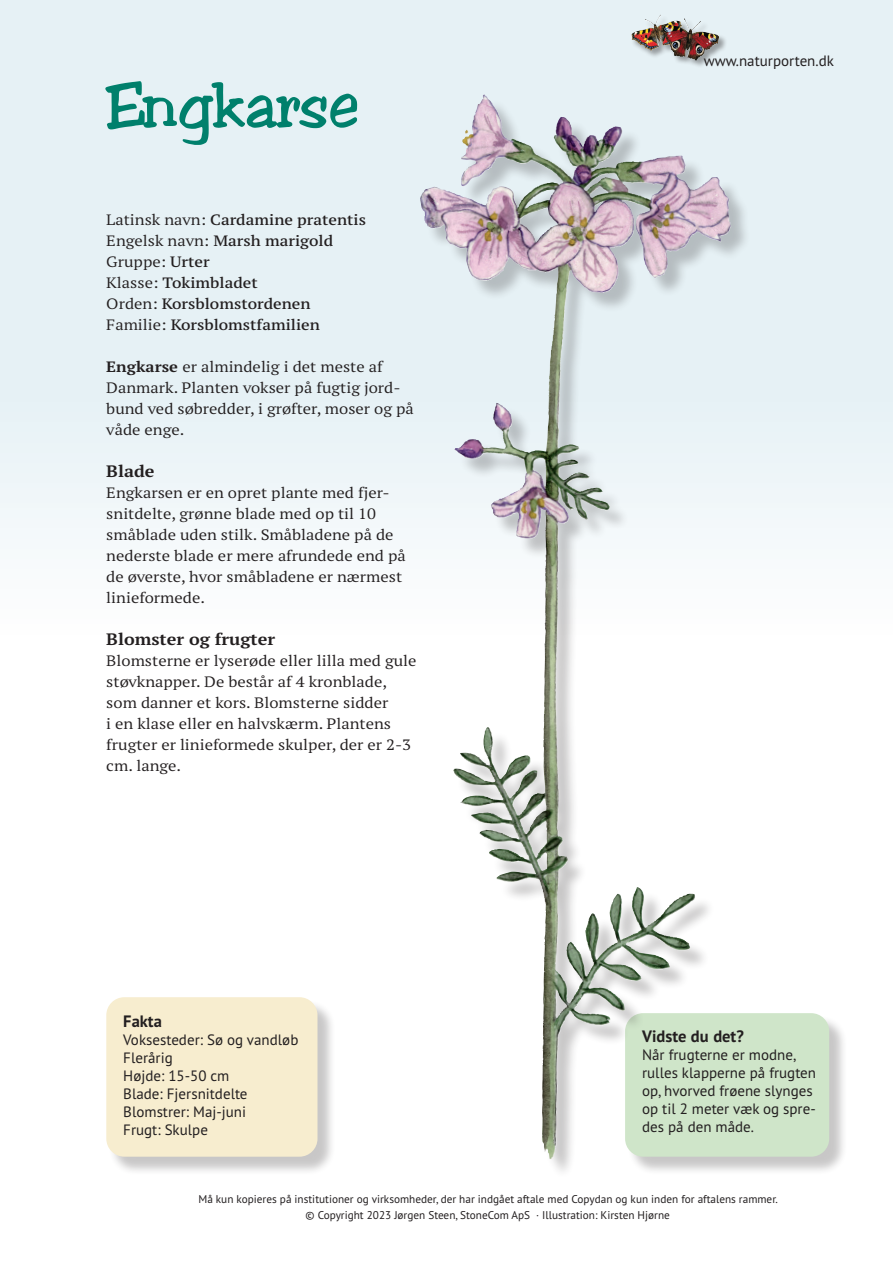
<style>
.page{position:relative;width:893px;height:1263px;background:#fff}
.page>*{position:absolute;margin:0;border:0;box-sizing:border-box;transform-origin:0 0}
.overskrift_1{font:60px "Toledo";color:#00806c}
.overskrift_grundtekst{font:700 expanded 16.5px "PT Serif Pro";color:#231f20}
.overskrift_fakta_og_vidste_du{font:700 16.5px "PT Sans Pro";color:#231f20}
.grundtekst{font:expanded 15px/21px "PT Serif Pro";color:#231f20}
.fakta{font:15px/18px "PT Sans Pro";color:#231f20}
.grundtekst-2{font:600 expanded 15px "PT Serif Pro";color:#231f20}
.t1{font:11.25px/16.5px "PT Sans Pro";color:#231f20;text-align:center}
.s1{font-weight:400}
.s2{font-weight:600}
.s3{font-weight:700}
</style>
<div class="page">
<div style="left:0;top:0;width:893px;height:1263px;background:linear-gradient(to right,#f3f9fa,#f3f9fa)"></div>
<div style="left:632px;top:15px;width:96px;height:54px;background:#231f20;opacity:.4"></div>
<img style="left:631px;top:15px;width:58px;height:42px">
<div style="left:109px;top:999px;width:227px;height:176px;background:#231f20;opacity:.25"></div>
<div style="left:106px;top:997px;width:211px;height:160px;background:#f7edcf;border-radius:18px"></div>
<div style="left:627px;top:1015px;width:221px;height:161px;background:#231f20;opacity:.25"></div>
<div style="left:625px;top:1013px;width:204px;height:144px;background:#cfe5c9;border-radius:18px"></div>
<div style="left:423px;top:98px;width:328px;height:1081px;background:#231f20;opacity:.25"></div>
<img style="left:461px;top:95px;width:59px;height:92px">
<p class="overskrift_1" style="left:106px;top:68px;width:254px">Engkarse</p>
<p class="grundtekst-2" style="left:106px;top:209px;width:261px"><span class="s1">Latinsk navn:</span> Cardamine pratentis</p>
<p class="grundtekst-2" style="left:106px;top:230px;width:228px"><span class="s1">Engelsk navn:</span> Marsh marigold</p>
<p class="grundtekst" style="left:106px;top:250px;width:105px">Gruppe: <span class="s2">Urter</span></p>
<p class="grundtekst-2" style="left:106px;top:272px;width:153px"><span class="s1">Klasse:</span> Tokimbladet</p>
<p class="grundtekst-2" style="left:106px;top:293px;width:206px"><span class="s1">Orden:</span> Korsblomstordenen</p>
<p class="grundtekst-2" style="left:106px;top:314px;width:215px"><span class="s1">Familie:</span> Korsblomstfamilien</p>
<p class="grundtekst" style="left:106px;top:355px;width:309px"><span class="s3">Engkarse</span> er almindelig i det meste af<br>Danmark. Planten vokser på fugtig jord&shy;bund ved søbredder, i grøfter, moser og på våde enge.</p>
<p class="overskrift_grundtekst" style="left:106px;top:460px;width:50px">Blade</p>
<p class="grundtekst" style="left:106px;top:481px;width:301px">Engkarsen er en opret plante med fjer&shy;snitdelte, grønne blade med op til 10 småblade uden stilk. Småbladene på de nederste blade er mere afrundede end på de øverste, hvor småbladene er nærmest linieformede.</p>
<p class="overskrift_grundtekst" style="left:106px;top:628px;width:170px">Blomster og frugter</p>
<p class="grundtekst" style="left:106px;top:649px;width:312px">Blomsterne er lyserøde eller lilla med gule støvknapper. De består af 4 kronblade, som danner et kors. Blomsterne sidder<br>i en klase eller en halvskærm. Plantens frugter er linieformede skulper, der er 2-3 cm. lange.</p>
<p class="overskrift_fakta_og_vidste_du" style="left:123px;top:1010px;width:40px">Fakta</p>
<p class="fakta" style="left:123px;top:1030px;width:177px">Voksesteder: Sø og vandløb</p>
<p class="fakta" style="left:123px;top:1048px;width:51px">Flerårig</p>
<p class="fakta" style="left:123px;top:1066px;width:108px">Højde: 15-50 cm</p>
<p class="fakta" style="left:123px;top:1084px;width:126px">Blade: Fjersnitdelte</p>
<p class="fakta" style="left:123px;top:1102px;width:124px">Blomstrer: Maj-juni</p>
<p class="fakta" style="left:123px;top:1120px;width:86px">Frugt: Skulpe</p>
<p class="fakta" style="left:704px;top:52px;width:132px">www.naturporten.dk</p>
<p class="overskrift_fakta_og_vidste_du" style="left:642px;top:1025px;width:103px">Vidste du det?</p>
<p class="fakta" style="left:642px;top:1045px;width:175px">Når frugterne er modne, rulles klapperne på frugten op, hvorved frøene slynges op til 2 meter væk og spre&shy;des på den måde.</p>
<p class="t1" style="left:198px;top:1190px;width:581px">Må kun kopieres på institutioner og virksomheder, der har indgået aftale med Copydan og kun inden for aftalens rammer. © Copyright 2023 Jørgen Steen, StoneCom ApS · Illustration: Kirsten Hjørne</p>
</div>
